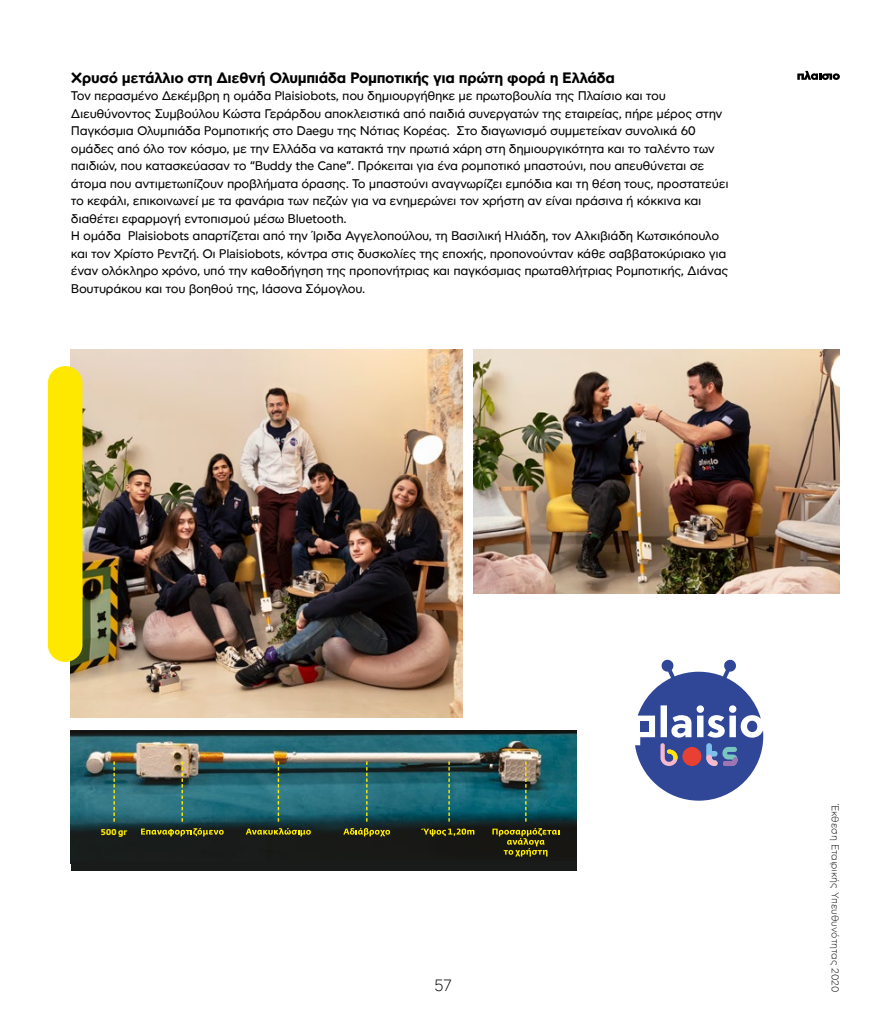
<style>
.page{position:relative;width:886px;height:1028px;background:#fff}
.page>*{position:absolute;margin:0;border:0;box-sizing:border-box;transform-origin:0 0}
.t1{font:300 16.25px "CF Asty Plaisio";color:#000}
.t2{font:700 15px "CF Asty Plaisio";letter-spacing:-.025em;color:#000}
.t3{font:12.5px/17.5px "CF Asty Plaisio";letter-spacing:-.025em;color:#000}
.t4{font:300 10px "CF Asty Plaisio";color:#000}
.t5{font:8.38px "Fedra Sans Greek Bold TF";color:#ffed00}
</style>
<div class="page">
<svg style="left:797px;top:71px;width:43px;height:9px"></svg>
<img style="left:71px;top:349px;width:391px;height:369px">
<img style="left:474px;top:349px;width:366px;height:244px">
<img style="left:71px;top:731px;width:506px;height:129px">
<svg style="left:113px;top:761px;width:2px;height:60px"></svg>
<svg style="left:182px;top:761px;width:1px;height:60px"></svg>
<svg style="left:141px;top:828px;width:83px;height:8px"></svg>
<svg style="left:278px;top:761px;width:1px;height:60px"></svg>
<svg style="left:246px;top:828px;width:65px;height:8px"></svg>
<svg style="left:366px;top:761px;width:1px;height:60px"></svg>
<svg style="left:343px;top:828px;width:47px;height:8px"></svg>
<svg style="left:448px;top:761px;width:2px;height:60px"></svg>
<svg style="left:421px;top:828px;width:53px;height:8px"></svg>
<svg style="left:525px;top:761px;width:1px;height:60px"></svg>
<svg style="left:492px;top:828px;width:67px;height:28px;background:#49450e"></svg>
<div style="left:71px;top:860px;width:506px;height:10px;background:#191b1b"></div>
<svg style="left:635px;top:659px;width:128px;height:141px"></svg>
<div style="left:48px;top:366px;width:34px;height:296px;background:#ffe800;border-radius:17px"></div>
<p class="t2" style="left:71px;top:69px;width:545px">Xρυσό μετάλλιο στη Διεθνή Ολυμπιάδα Ρομποτικής για πρώτη φορά η Ελλάδα</p>
<p class="t3" style="left:71px;top:88px;width:659px">Τον περασμένο Δεκέμβρη η ομάδα Plaisiobots, που δημιουργήθηκε με πρωτοβουλία της Πλαίσιο και του Διευθύνοντος Συμβούλου Κώστα Γεράρδου αποκλειστικά από παιδιά συνεργατών της εταιρείας, πήρε μέρος στην Παγκόσμια Ολυμπιάδα Ρομποτικής στο Daegu της Νότιας Κορέας. Στο διαγωνισμό συμμετείχαν συνολικά 60 ομάδες από όλο τον κόσμο, με την Ελλάδα να κατακτά την πρωτιά χάρη στη δημιουργικότητα και το ταλέντο των παιδιών, που κατασκεύασαν το “Buddy the Cane”. Πρόκειται για ένα ρομποτικό μπαστούνι, που απευθύνεται σε άτομα που αντιμετωπίζουν προβλήματα όρασης. Το μπαστούνι αναγνωρίζει εμπόδια και τη θέση τους, προστατεύει το κεφάλι, επικοινωνεί με τα φανάρια των πεζών για να ενημερώνει τον χρήστη αν είναι πράσινα ή κόκκινα και διαθέτει εφαρμογή εντοπισμού μέσω Bluetooth.<br>Η ομάδα Plaisiobots απαρτίζεται από την Ίριδα Αγγελοπούλου, τη Βασιλική Ηλιάδη, τον Aλκιβιάδη Κωτσικόπουλο και τον Χρίστο Ρεντζή. Οι Plaisiobots, κόντρα στις δυσκολίες της εποχής, προπονούνταν κάθε σαββατοκύριακο για έναν ολόκληρο χρόνο, υπό την καθοδήγηση της προπονήτριας και παγκόσμιας πρωταθλήτριας Ρομποτικής, Διάνας Βουτυράκου και του βοηθού της, Ιάσονα Σόμογλου.</p>
<p class="t5" style="left:101px;top:826px;width:28px">500 gr</p>
<h1 class="t1" style="left:434px;top:976px;width:19px">57</h1>
<p class="t4" style="left:841px;top:804px;width:189px;rotate:90deg">Έκθεση Εταιρικής Υπευθυνότητας 2020</p>
</div>
